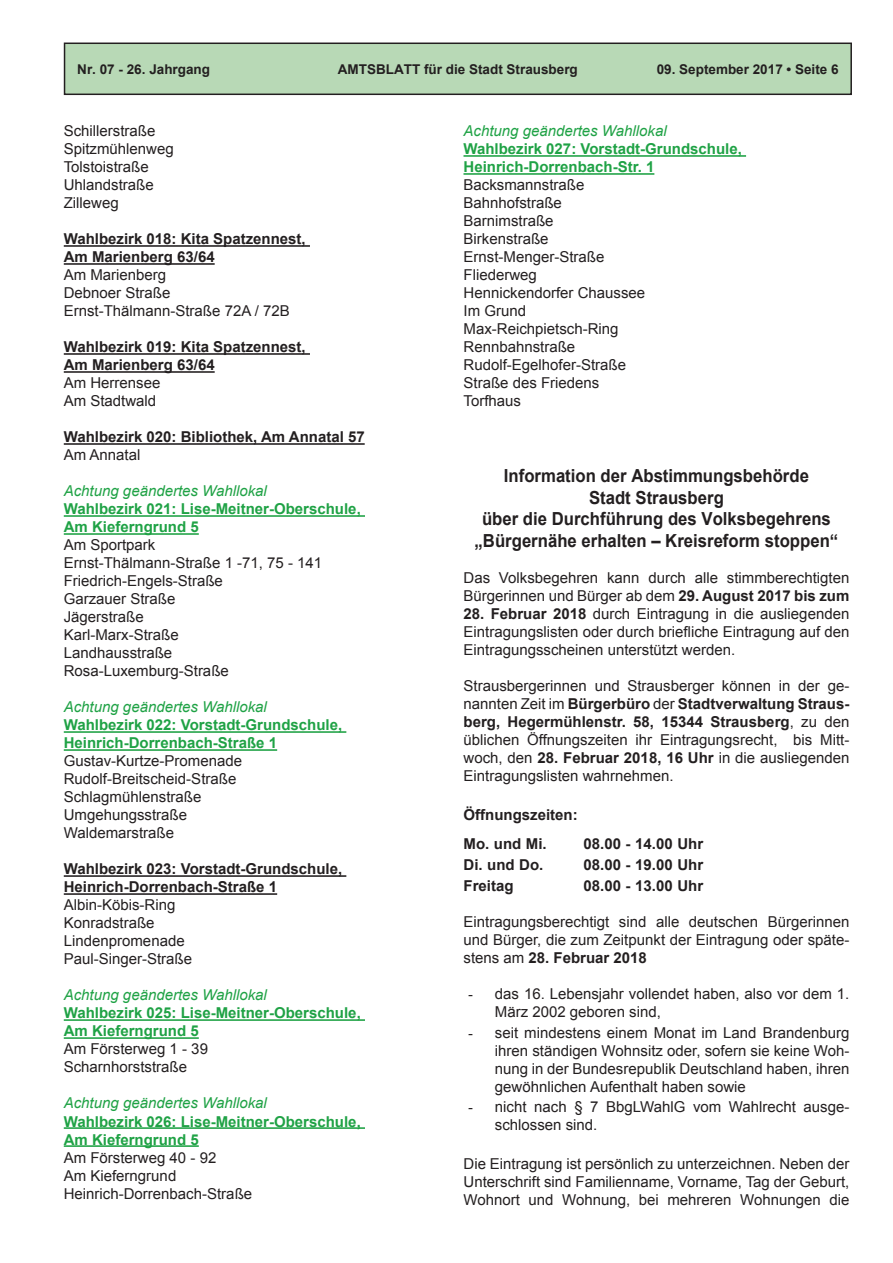
<style>
.page{position:relative;width:893px;height:1263px;background:#fff}
.page>*{position:absolute;margin:0;border:0;box-sizing:border-box;transform-origin:0 0}
.t1{font:700 18px/21.6px "Arial";color:#231f20;text-align:center;scale:.93 1}
.t2{font:15px/18px "Arial";color:#231f20}
.t3{font:700 15px/18px "Arial";color:#1fa245}
.t4{font:700 15px/18px "Arial";color:#231f20}
.t5{font:italic 15px "Arial";color:#1fa245}
.t6{font:700 13.5px "Arial";color:#231f20}
.s1{font-weight:700}
.s2{font-family:"Times New Roman"}
</style>
<div class="page">
<div style="left:65px;top:43px;width:786px;height:51px;background:#b8d9b6"></div>
<div style="left:64px;top:43px;width:788px;height:52px;border:2px solid #231f20"></div>
<hr style="left:64px;top:245px;width:246px;height:2px;background:#231f20">
<hr style="left:64px;top:263px;width:151px;height:2px;background:#231f20">
<hr style="left:64px;top:353px;width:246px;height:2px;background:#231f20">
<hr style="left:64px;top:371px;width:151px;height:2px;background:#231f20">
<hr style="left:64px;top:443px;width:301px;height:2px;background:#231f20">
<hr style="left:64px;top:515px;width:301px;height:2px;background:#1fa245">
<hr style="left:64px;top:533px;width:135px;height:2px;background:#1fa245">
<hr style="left:64px;top:731px;width:282px;height:2px;background:#1fa245">
<hr style="left:64px;top:749px;width:213px;height:2px;background:#1fa245">
<hr style="left:64px;top:875px;width:282px;height:2px;background:#231f20">
<hr style="left:64px;top:893px;width:213px;height:2px;background:#231f20">
<hr style="left:64px;top:1019px;width:301px;height:2px;background:#1fa245">
<hr style="left:64px;top:1037px;width:135px;height:2px;background:#1fa245">
<hr style="left:64px;top:1127px;width:301px;height:2px;background:#1fa245">
<hr style="left:64px;top:1145px;width:135px;height:2px;background:#1fa245">
<hr style="left:463px;top:155px;width:283px;height:2px;background:#1fa245">
<hr style="left:463px;top:173px;width:191px;height:2px;background:#1fa245">
<p class="t6" style="left:77px;top:62px;width:134px">Nr. 07 - 26. Jahrgang</p>
<p class="t6" style="left:338px;top:62px;width:242px">AMTSBLATT für die Stadt Strausberg</p>
<p class="t6" style="left:657px;top:62px;width:172px">09. September 2017 • Seite</p>
<p class="t2" style="left:64px;top:122px;width:112px">Schillerstraße<br>Spitzmühlenweg<br>Tolstoistraße<br>Uhlandstraße<br>Zilleweg</p>
<p class="t4" style="left:64px;top:230px;width:244px">Wahlbezirk 018: Kita Spatzennest,<br>Am Marienberg 63/64</p>
<p class="t2" style="left:64px;top:266px;width:227px">Am Marienberg<br>Debnoer Straße<br>Ernst-Thälmann-Straße 72A / 72B</p>
<p class="t4" style="left:64px;top:338px;width:244px">Wahlbezirk 019: Kita Spatzennest,<br>Am Marienberg 63/64</p>
<p class="t2" style="left:64px;top:374px;width:98px">Am Herrensee<br>Am Stadtwald</p>
<p class="t4" style="left:64px;top:428px;width:302px">Wahlbezirk 020: Bibliothek, Am Annatal 57</p>
<p class="t2" style="left:64px;top:446px;width:78px">Am Annatal</p>
<p class="t5" style="left:64px;top:483px;width:205px">Achtung geändertes Wahllokal</p>
<p class="t3" style="left:64px;top:500px;width:299px">Wahlbezirk 021: Lise-Meitner-Oberschule,<br>Am Kieferngrund 5</p>
<p class="t2" style="left:64px;top:536px;width:260px">Am Sportpark<br>Ernst-Thälmann-Straße 1 -71, 75 - 141<br>Friedrich-Engels-Straße<br>Garzauer Straße<br>Jägerstraße<br>Karl-Marx-Straße<br>Landhausstraße<br>Rosa-Luxemburg-Straße</p>
<p class="t5" style="left:64px;top:699px;width:205px">Achtung geändertes Wahllokal</p>
<p class="t3" style="left:64px;top:716px;width:280px">Wahlbezirk 022: Vorstadt-Grundschule,<br>Heinrich-Dorrenbach-Straße 1</p>
<p class="t2" style="left:64px;top:752px;width:180px">Gustav-Kurtze-Promenade<br>Rudolf-Breitscheid-Straße<br>Schlagmühlenstraße<br>Umgehungsstraße<br>Waldemarstraße</p>
<p class="t4" style="left:64px;top:860px;width:280px">Wahlbezirk 023: Vorstadt-Grundschule,<br>Heinrich-Dorrenbach-Straße 1</p>
<p class="t2" style="left:64px;top:896px;width:130px">Albin-Köbis-Ring<br>Konradstraße<br>Lindenpromenade<br>Paul-Singer-Straße</p>
<p class="t5" style="left:64px;top:987px;width:205px">Achtung geändertes Wahllokal</p>
<p class="t3" style="left:64px;top:1004px;width:299px">Wahlbezirk 025: Lise-Meitner-Oberschule,<br>Am Kieferngrund 5</p>
<p class="t2" style="left:64px;top:1040px;width:146px">Am Försterweg 1 - 39<br>Scharnhorststraße</p>
<p class="t5" style="left:64px;top:1095px;width:205px">Achtung geändertes Wahllokal</p>
<p class="t3" style="left:64px;top:1112px;width:299px">Wahlbezirk 026: Lise-Meitner-Oberschule,<br>Am Kieferngrund 5</p>
<p class="t2" style="left:64px;top:1148px;width:190px">Am Försterweg 40 - 92<br>Am Kieferngrund<br>Heinrich-Dorrenbach-Straße</p>
<p class="t5" style="left:463px;top:123px;width:205px">Achtung geändertes Wahllokal</p>
<p class="t3" style="left:463px;top:140px;width:280px">Wahlbezirk 027: Vorstadt-Grundschule,<br>Heinrich-Dorrenbach-Str. 1</p>
<p class="t2" style="left:463px;top:176px;width:183px">Backsmannstraße<br>Bahnhofstraße<br>Barnimstraße<br>Birkenstraße<br>Ernst-Menger-Straße<br>Fliederweg<br>Hennickendorfer Chaussee<br>Im Grund<br>Max-Reichpietsch-Ring<br>Rennbahnstraße<br>Rudolf-Egelhofer-Straße<br>Straße des Friedens<br>Torfhaus</p>
<p class="t1" style="left:475px;top:465px;width:393px">Information der Abstimmungsbehörde<br>Stadt Strausberg<br>über die Durchführung des Volksbegehrens „Bürgernähe erhalten – Kreisreform stoppen“</p>
<p class="t2" style="left:463px;top:568px;width:387px">Das Volksbegehren kann durch alle stimmberechtigten<br>Bürgerinnen und Bürger ab dem <span class="s1">29. August 2017 bis zum</span></p>
<p class="t2" style="left:463px;top:604px;width:387px;text-align:justify"><span class="s1">28. Februar 2018</span> durch Eintragung in die ausliegenden Eintragungslisten oder durch briefliche Eintragung auf den Eintragungsscheinen unterstützt werden.</p>
<p class="t2" style="left:463px;top:676px;width:387px;text-align:justify">Strausbergerinnen und Strausberger können in der ge&shy;nannten Zeit im <span class="s1">Bürgerbüro</span> der <span class="s1">Stadtverwaltung Straus&shy;berg, Hegermühlenstr. 58, 15344 Strausberg</span>, zu den üblichen Öffnungszeiten ihr Eintragungsrecht, bis Mitt&shy;woch, den <span class="s1">28. Februar 2018, 16 Uhr</span> in die ausliegenden Eintragungslisten wahrnehmen.</p>
<p class="t4" style="left:463px;top:800px;width:116px;line-height:29.5px">Öffnungszeiten:<br>Mo. und Mi.</p>
<p class="t4" style="left:583px;top:835px;width:121px">08.00 - 14.00 Uhr</p>
<p class="t4" style="left:463px;top:856px;width:81px">Di. und Do.</p>
<p class="t4" style="left:583px;top:856px;width:121px">08.00 - 19.00 Uhr</p>
<p class="t4" style="left:463px;top:877px;width:52px">Freitag</p>
<p class="t4" style="left:583px;top:877px;width:121px">08.00 - 13.00 Uhr</p>
<p class="t2" style="left:463px;top:913px;width:387px;text-align:justify">Eintragungsberechtigt sind alle deutschen Bürgerinnen und Bürger, die zum Zeitpunkt der Eintragung oder späte&shy;stens am <span class="s1">28. Februar 2018</span></p>
<p class="t2" style="left:495px;top:985px;width:356px;text-indent:-27px"><span class="s2">-</span> das 16. Lebensjahr vollendet haben, also vor dem 1.<br>März 2002 geboren sind,</p>
<p class="t2" style="left:495px;top:1023px;width:356px;text-align:justify;text-indent:-27px"><span class="s2">-</span> seit mindestens einem Monat im Land Brandenburg ihren ständigen Wohnsitz oder, sofern sie keine Woh&shy;nung in der Bundesrepublik Deutschland haben, ihren gewöhnlichen Aufenthalt haben sowie</p>
<p class="t2" style="left:495px;top:1097px;width:356px;text-indent:-27px"><span class="s2">-</span> nicht nach § 7 BbgLWahlG vom Wahlrecht ausge&shy;schlossen sind.</p>
<p class="t2" style="left:463px;top:1154px;width:387px;text-align:justify">Die Eintragung ist persönlich zu unterzeichnen. Neben der Unterschrift sind Familienname, Vorname, Tag der Geburt, Wohnort und Wohnung, bei mehreren Wohnungen die</p>
</div>
